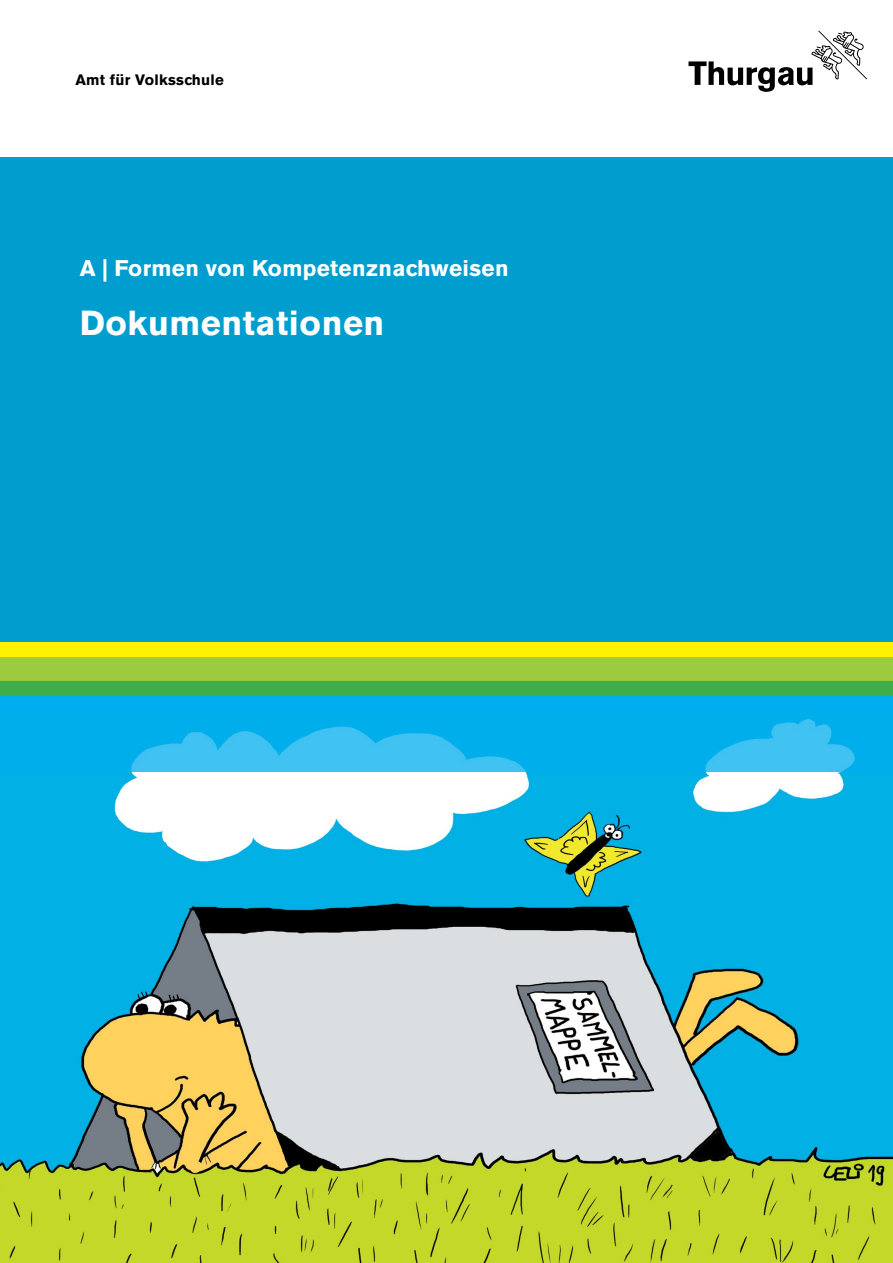
<style>
.page{position:relative;width:893px;height:1263px;background:#fff}
.page>*{position:absolute;margin:0;border:0;box-sizing:border-box;transform-origin:0 0}
.t1{font:700 34.5px "Akzidenz Grotesk BE";letter-spacing:.015em;color:#fff}
.t2{font:700 22.5px "Akzidenz Grotesk BE";letter-spacing:.015em;color:#fff}
.t3{font:700 15px "Akzidenz Grotesk BE";letter-spacing:.02em;color:#000}
</style>
<div class="page">
<div style="left:0;top:157px;width:893px;height:494px;background:#009ecf"></div>
<svg style="left:688px;top:31px;width:179px;height:61px"></svg>
<img style="left:0;top:771px;width:893px;height:492px">
<svg style="left:0;top:710px;width:893px;height:61px;background:#13b4ee"></svg>
<div style="left:0;top:642px;width:893px;height:15px;background:#fff200"></div>
<div style="left:0;top:680px;width:893px;height:15px;background:#41ad49"></div>
<div style="left:0;top:657px;width:893px;height:23px;background:#9aca3c"></div>
<div style="left:0;top:695px;width:893px;height:15px;background:#00aeef"></div>
<p class="t3" style="left:75px;top:71px;width:150px">Amt für Volksschule</p>
<p class="t2" style="left:80px;top:255px;width:430px">A | Formen von Kompetenznachweisen</p>
<h1 class="t1" style="left:80px;top:303px;width:306px">Dokumentationen</h1>
</div>
